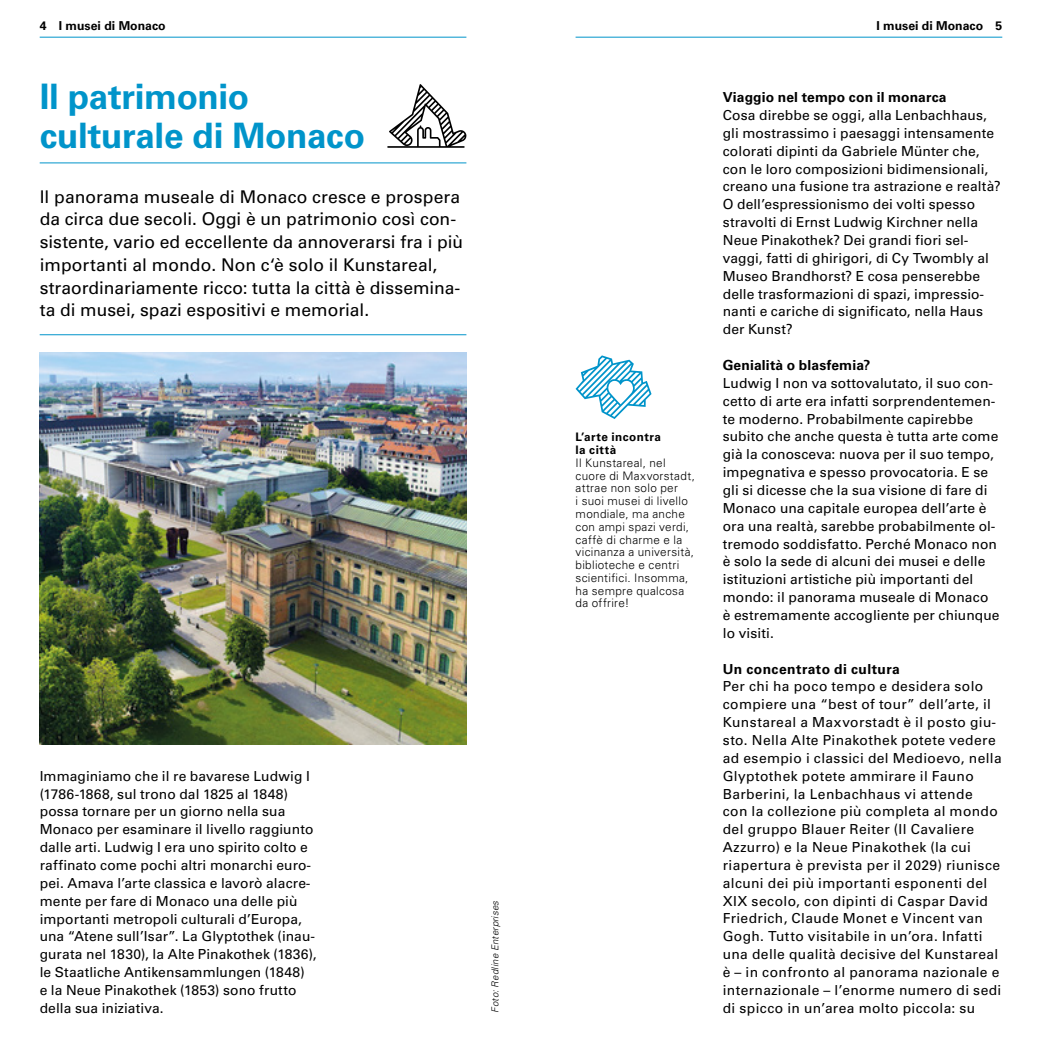
<style>
.page{position:relative;width:1042px;height:1042px;background:#fff}
.page>*{position:absolute;margin:0;border:0;box-sizing:border-box;transform-origin:0 0}
.t1{font:700 35px/38.5px "Univers";letter-spacing:-.01em;color:#0094ca}
.t2{font:17.5px/22.8px "Univers";color:#000}
.t3{font:13.83px/17.8px "Univers";letter-spacing:.01em;color:#000}
.t4{font:700 13.83px "Univers";letter-spacing:.015em;color:#000}
.t5{font:700 12.25px "Univers";color:#000}
.t6{font:300 11.72px/12.8px "Univers";letter-spacing:.025em;color:#000}
.t7{font:700 11.72px/12.8px "Univers";letter-spacing:.04em;color:#000}
.t8{font:italic 300 9.62px "Univers";color:#000}
</style>
<div class="page">
<img style="left:40px;top:353px;width:426px;height:392px">
<hr style="left:575px;top:37px;width:427px;height:1px;background:#0094ca">
<hr style="left:40px;top:37px;width:426px;height:1px;background:#0094ca">
<hr style="left:40px;top:162px;width:426px;height:1px;background:#0094ca">
<svg style="left:387px;top:84px;width:80px;height:64px"></svg>
<hr style="left:40px;top:334px;width:426px;height:1px;background:#0094ca">
<svg style="left:575px;top:355px;width:76px;height:64px"></svg>
<p class="t5" style="left:40px;top:19px;width:127px">4 I musei di Monaco</p>
<h1 class="t1" style="left:40px;top:78px;width:327px">Il patrimonio culturale di Monaco</h1>
<p class="t2" style="left:40px;top:185px;width:425px">Il panorama museale di Monaco cresce e prospera da circa due secoli. Oggi è un patrimonio così con&shy;sistente, vario ed eccellente da annoverarsi fra i più importanti al mondo. Non c‘è solo il Kunstareal, straordinariamente ricco: tutta la città è dissemina&shy;ta di musei, spazi espositivi e memorial.</p>
<p class="t3" style="left:40px;top:767px;width:278px">Immaginiamo che il re bavarese Ludwig I (1786-1868, sul trono dal 1825 al 1848) possa tornare per un giorno nella sua Monaco per esaminare il livello raggiunto dalle arti. Ludwig I era uno spirito colto e raffinato come pochi altri monarchi euro&shy;pei. Amava l’arte classica e lavorò alacre&shy;mente per fare di Monaco una delle più importanti metropoli culturali d’Europa, una “Atene sull’Isar”. La Glyptothek (inau&shy;gurata nel 1830), la Alte Pinakothek (1836), le Staatliche Antikensammlungen (1848)<br>e la Neue Pinakothek (1853) sono frutto della sua iniziativa.</p>
<p class="t8" style="left:489px;top:1013px;width:114px;rotate:-90deg">Foto: Redline Enterprises</p>
<p class="t7" style="left:575px;top:431px;width:87px">L’arte incontra la città</p>
<p class="t6" style="left:575px;top:456px;width:121px">Il Kunstareal, nel cuore di Maxvorstadt, attrae non solo per<br>i suoi musei di livello mondiale, ma anche con ampi spazi verdi, caffè di charme e la vicinanza a università, biblioteche e centri scientifici. Insomma, ha sempre qualcosa da offrire!</p>
<p class="t5" style="left:876px;top:19px;width:127px">I musei di Monaco 5</p>
<p class="t4" style="left:723px;top:89px;width:225px">Viaggio nel tempo con il monarca</p>
<p class="t3" style="left:723px;top:106px;width:279px">Cosa direbbe se oggi, alla Lenbachhaus, gli mostrassimo i paesaggi intensamente colorati dipinti da Gabriele Münter che, con le loro composizioni bidimensionali, creano una fusione tra astrazione e realtà?<br>O dell’espressionismo dei volti spesso stravolti di Ernst Ludwig Kirchner nella Neue Pinakothek? Dei grandi fiori sel&shy;vaggi, fatti di ghirigori, di Cy Twombly al Museo Brandhorst? E cosa penserebbe delle trasformazioni di spazi, impressio&shy;nanti e cariche di significato, nella Haus der Kunst?</p>
<p class="t4" style="left:723px;top:357px;width:149px">Genialità o blasfemia?</p>
<p class="t3" style="left:723px;top:374px;width:278px">Ludwig I non va sottovalutato, il suo con&shy;cetto di arte era infatti sorprendentemen&shy;te moderno. Probabilmente capirebbe subito che anche questa è tutta arte come già la conosceva: nuova per il suo tempo, impegnativa e spesso provocatoria. E se gli si dicesse che la sua visione di fare di Monaco una capitale europea dell’arte è ora una realtà, sarebbe probabilmente ol&shy;tremodo soddisfatto. Perché Monaco non è solo la sede di alcuni dei musei e delle istituzioni artistiche più importanti del mondo: il panorama museale di Monaco<br>è estremamente accogliente per chiunque lo visiti.</p>
<p class="t4" style="left:723px;top:660px;width:179px">Un concentrato di cultura</p>
<p class="t3" style="left:723px;top:677px;width:280px">Per chi ha poco tempo e desidera solo compiere una “best of tour” dell’arte, il Kunstareal a Maxvorstadt è il posto giu&shy;sto. Nella Alte Pinakothek potete vedere ad esempio i classici del Medioevo, nella Glyptothek potete ammirare il Fauno Barberini, la Lenbachhaus vi attende<br>con la collezione più completa al mondo del gruppo Blauer Reiter (Il Cavaliere Azzurro) e la Neue Pinakothek (la cui riapertura è prevista per il 2029) riunisce alcuni dei più importanti esponenti del XIX secolo, con dipinti di Caspar David Friedrich, Claude Monet e Vincent van Gogh. Tutto visitabile in un’ora. Infatti una delle qualità decisive del Kunstareal è – in confronto al panorama nazionale e internazionale – l’enorme numero di sedi di spicco in un’area molto piccola: su</p>
</div>
